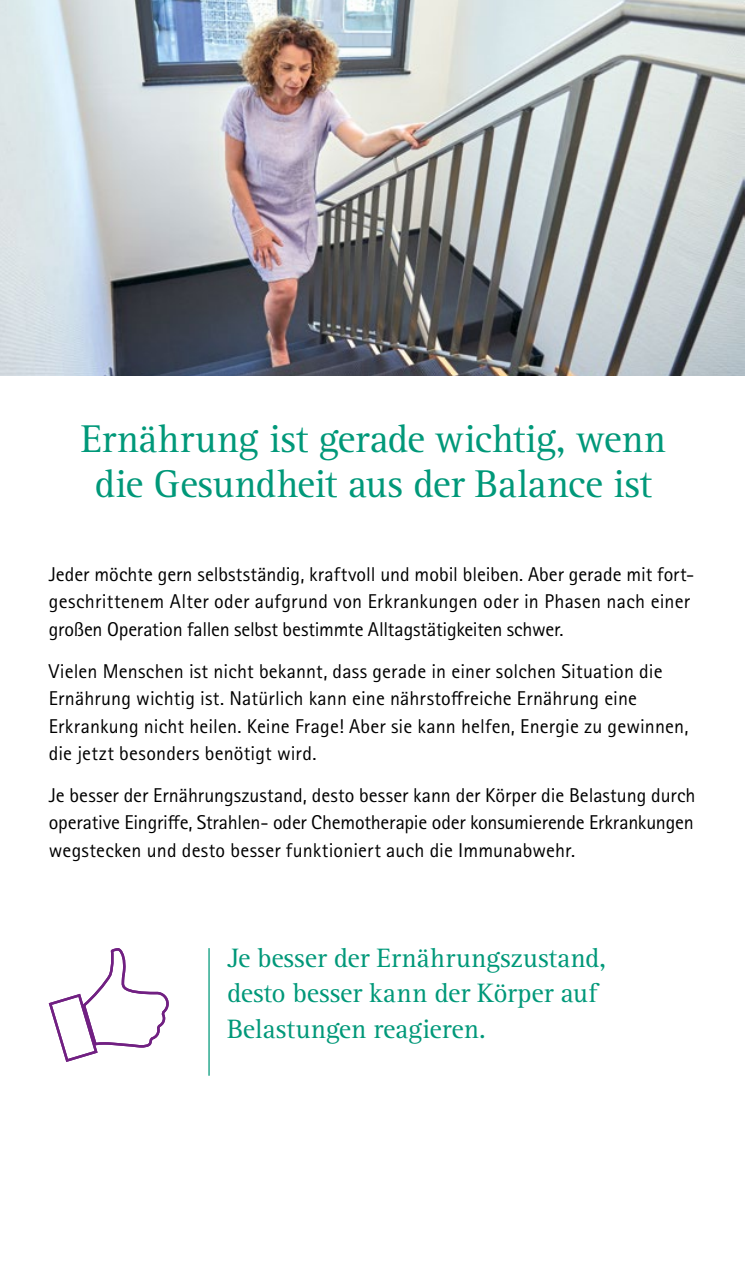
<style>
.page{position:relative;width:745px;height:1276px;background:#fff}
.page>*{position:absolute;margin:0;border:0;box-sizing:border-box;transform-origin:0 0}
.t1{font:40px/45px "Rotis Serif";letter-spacing:-.01em;color:#009879;text-align:center}
.t2{font:27.5px/35px "Rotis Serif";color:#009879}
.t3{font:20px/27.5px "Rotis Sans Serif Pro";letter-spacing:.005em;color:#000}
</style>
<div class="page">
<img style="left:0;top:0;width:744px;height:376px">
<hr style="left:208px;top:948px;width:1px;height:127px;background:#009879">
<svg style="left:48px;top:948px;width:121px;height:114px"></svg>
<h1 class="t1" style="left:81px;top:417px;width:586px">Ernährung ist gerade wichtig, wenn die Gesundheit aus der Balance ist</h1>
<p class="t3" style="left:49px;top:560px;width:646px">Jeder möchte gern selbstständig, kraftvoll und mobil bleiben. Aber gerade mit fort&shy;geschrittenem Alter oder aufgrund von Erkrankungen oder in Phasen nach einer großen Operation fallen selbst bestimmte Alltagstätigkeiten schwer.</p>
<p class="t3" style="left:49px;top:657px;width:640px">Vielen Menschen ist nicht bekannt, dass gerade in einer solchen Situation die Ernährung wichtig ist. Natürlich kann eine nährstoffreiche Ernährung eine Erkrankung nicht heilen. Keine Frage! Aber sie kann helfen, Energie zu gewinnen, die jetzt besonders benötigt wird.</p>
<p class="t3" style="left:49px;top:781px;width:648px;text-align:justify">Je besser der Ernährungszustand, desto besser kann der Körper die Belastung durch operative Eingriffe, Strahlen- oder Chemotherapie oder konsumierende Erkrankungen wegstecken und desto besser funktioniert auch die Immunabwehr.</p>
<h2 class="t2" style="left:227px;top:941px;width:380px">Je besser der Ernährungszustand, desto besser kann der Körper auf<br>Belastungen reagieren.</h2>
</div>
